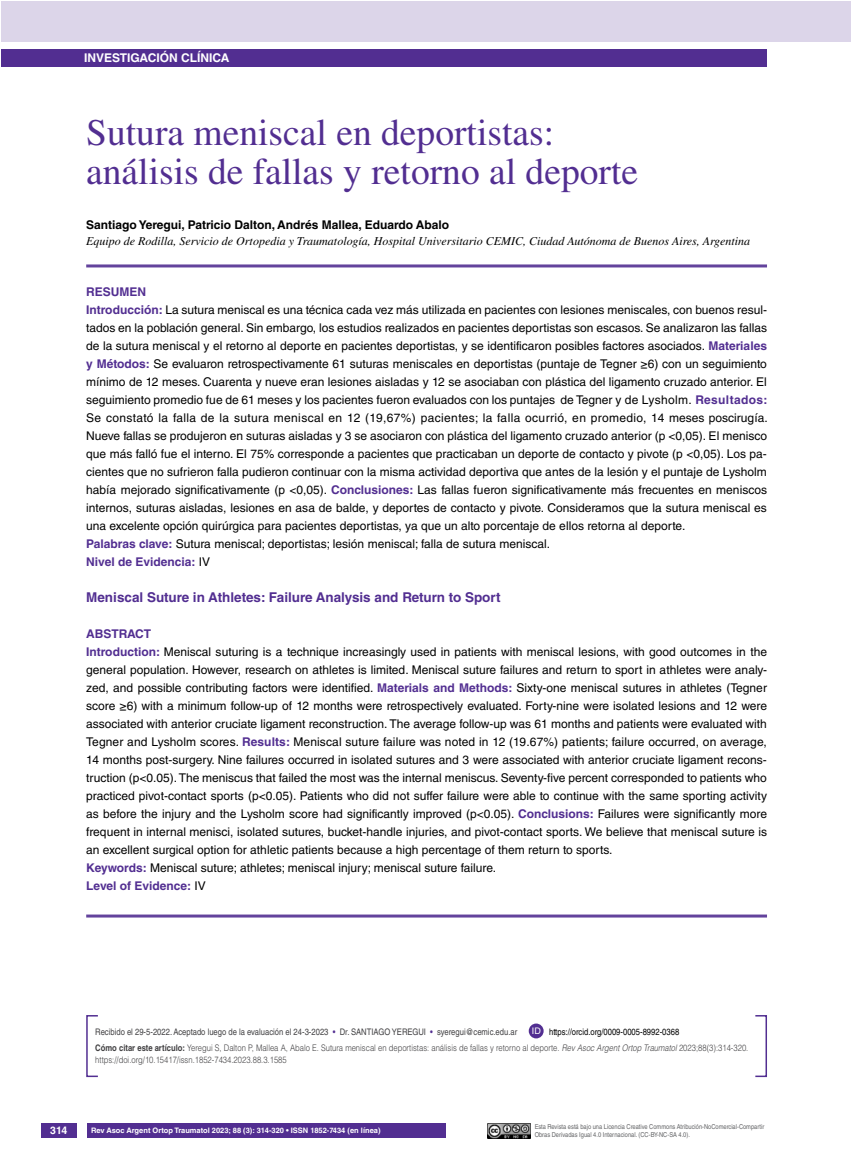
<style>
.page{position:relative;width:851px;height:1170px;background:#fff}
.page>*{position:absolute;margin:0;border:0;box-sizing:border-box;transform-origin:0 0}
.t1{font:37.5px/39px "Times LT Std";color:#522e91}
.t2{font:700 13.5px "Helvetica LT Std";color:#522e91}
.t3{font:12px/18px "Helvetica LT Std";color:#000}
.t4{font:italic 12px "Times LT Std";color:#000}
.t5{font:700 12px "Helvetica LT Std";color:#000}
.t6{font:700 12px "Helvetica LT Std";color:#fff}
.t7{font:700 10.5px "Helvetica LT Std";color:#fff}
.t8{font:300 9px/16.2px "Helvetica LT Std";color:#414042;scale:.85 1}
.t9{font:9px "Helvetica LT Std";color:#414042;scale:.85 1}
.t10{font:9px "Helvetica LT Std";color:#fff}
.t11{font:700 7.5px "Helvetica LT Std";color:#fff}
.t12{font:6.75px/7.5px "Helvetica LT Std";color:#636466;scale:.85 1}
.s1{font-weight:700;color:#522e91}
.s2{font-weight:400;color:#000}
.s3{font-weight:700}
.s4{font-style:italic}
.s5{color:#522e91}
</style>
<div class="page">
<div style="left:41px;top:1123px;width:36px;height:14px;background:#522e91"></div>
<div style="left:2px;top:50px;width:764px;height:17px;background:#522e91"></div>
<hr style="left:86px;top:264px;width:680px;height:3px;background:#63439c">
<hr style="left:86px;top:914px;width:680px;height:3px;background:#63439c">
<img style="left:488px;top:1123px;width:42px;height:14px">
<div style="left:2px;top:1px;width:848px;height:40px;background:#dcd5e9"></div>
<div style="left:87px;top:1123px;width:358px;height:14px;background:#522e91"></div>
<div style="left:86px;top:1014px;width:13px;height:62px;border:2px solid #522e91"></div>
<div style="left:528px;top:1023px;width:15px;height:15px;background:#522e91;border-radius:50%"></div>
<p class="t6" style="left:84px;top:51px;width:147px">INVESTIGACIÓN CLÍNICA</p>
<h1 class="t1" style="left:86px;top:113px;width:553px">Sutura meniscal en deportistas: análisis de fallas y retorno al deporte</h1>
<p class="t5" style="left:86px;top:218px;width:364px">Santiago Yeregui, Patricio Dalton, Andrés Mallea, Eduardo Abalo</p>
<p class="t4" style="left:86px;top:234px;width:665px">Equipo de Rodilla, Servicio de Ortopedia y Traumatología, Hospital Universitario CEMIC, Ciudad Autónoma de Buenos Aires, Argentina</p>
<p class="t3" style="left:86px;top:282px;width:682px"><span class="s1">RESUMEN<br>Introducción:</span> La sutura meniscal es una técnica cada vez más utilizada en pacientes con lesiones meniscales, con buenos resul&shy;tados en la población general. Sin embargo, los estudios realizados en pacientes deportistas son escasos. Se analizaron las fallas de la sutura meniscal y el retorno al deporte en pacientes deportistas, y se identificaron posibles factores asociados. <span class="s1">Materiales y Métodos:</span> Se evaluaron retrospectivamente 61 suturas meniscales en deportistas (puntaje de Tegner ≥6) con un seguimiento mínimo de 12 meses. Cuarenta y nueve eran lesiones aisladas y 12 se asociaban con plástica del ligamento cruzado anterior. El seguimiento promedio fue de 61 meses y los pacientes fueron evaluados con los puntajes de Tegner y de Lysholm. <span class="s1">Resultados:<br></span>Se constató la falla de la sutura meniscal en 12 (19,67%) pacientes; la falla ocurrió, en promedio, 14 meses poscirugía.<br>Nueve fallas se produjeron en suturas aisladas y 3 se asociaron con plástica del ligamento cruzado anterior (p &lt;0,05). El menisco que más falló fue el interno. El 75% corresponde a pacientes que practicaban un deporte de contacto y pivote (p &lt;0,05). Los pa&shy;cientes que no sufrieron falla pudieron continuar con la misma actividad deportiva que antes de la lesión y el puntaje de Lysholm había mejorado significativamente (p &lt;0,05). <span class="s1">Conclusiones:</span> Las fallas fueron significativamente más frecuentes en meniscos internos, suturas aisladas, lesiones en asa de balde, y deportes de contacto y pivote. Consideramos que la sutura meniscal es una excelente opción quirúrgica para pacientes deportistas, ya que un alto porcentaje de ellos retorna al deporte.<br><span class="s1">Palabras clave:</span> Sutura meniscal; deportistas; lesión meniscal; falla de sutura meniscal.<br><span class="s1">Nivel de Evidencia:</span> IV</p>
<p class="t2" style="left:86px;top:589px;width:416px">Meniscal Suture in Athletes: Failure Analysis and Return to Sport</p>
<p class="t3" style="left:86px;top:624px;width:682px"><span class="s1">ABSTRACT<br>Introduction:</span> Meniscal suturing is a technique increasingly used in patients with meniscal lesions, with good outcomes in the general population. However, research on athletes is limited. Meniscal suture failures and return to sport in athletes were analy&shy;zed, and possible contributing factors were identified. <span class="s1">Materials and Methods:</span> Sixty-one meniscal sutures in athletes (Tegner score ≥6) with a minimum follow-up of 12 months were retrospectively evaluated. Forty-nine were isolated lesions and 12 were associated with anterior cruciate ligament reconstruction. The average follow-up was 61 months and patients were evaluated with Tegner and Lysholm scores. <span class="s1">Results:</span> Meniscal suture failure was noted in 12 (19.67%) patients; failure occurred, on average, 14 months post-surgery. Nine failures occurred in isolated sutures and 3 were associated with anterior cruciate ligament recons&shy;truction (p&lt;0.05). The meniscus that failed the most was the internal meniscus. Seventy-five percent corresponded to patients who practiced pivot-contact sports (p&lt;0.05). Patients who did not suffer failure were able to continue with the same sporting activity as before the injury and the Lysholm score had significantly improved (p&lt;0.05). <span class="s1">Conclusions:</span> Failures were significantly more frequent in internal menisci, isolated sutures, bucket-handle injuries, and pivot-contact sports. We believe that meniscal suture is an excellent surgical option for athletic patients because a high percentage of them return to sports.<br><span class="s1">Keywords:</span> Meniscal suture; athletes; meniscal injury; meniscal suture failure.<br><span class="s1">Level of Evidence:</span> IV</p>
<p class="t7" style="left:50px;top:1124px;width:19px">314</p>
<p class="t10" style="left:531px;top:1025px;width:10px">ID</p>
<p class="t8" style="left:95px;top:1023px;width:769px;text-indent:454px"><span class="s2">https://orcid.org/0009-0005-8992-0368<br></span><span class="s3">Cómo citar este artículo:</span> Yeregui S, Dalton P, Mallea A, Abalo E. Sutura meniscal en deportistas: análisis de fallas y retorno al deporte. <span class="s4">Rev Asoc Argent Ortop Traumatol</span> 2023;88(3):314-320.</p>
<p class="t8" style="left:95px;top:1051px;width:227px">https://doi.org/10.15417/issn.1852-7434.2023.88.3.1585</p>
<p class="t9" style="left:95px;top:1026px;width:313px">Recibido el 29-5-2022. Aceptado luego de la evaluación el 24-3-2023 <span class="s5">•</span> Dr. Santia</p>
<p class="t9" style="left:378px;top:1026px;width:165px">go Yeregui <span class="s5">•</span> syeregui@cemic.edu.ar</p>
<p class="t11" style="left:91px;top:1125px;width:291px">Rev Asoc Argent Ortop Traumatol 2023; 88 (3): 314-320 • ISSN 1852-7434 (en línea)</p>
<p class="t12" style="left:534px;top:1123px;width:272px">Esta Revista está bajo una Licencia Creative Commons Atribución-NoComercial-Compartir<br>Obras Derivadas Igual 4.0 Internacional. (CC-BY-NC-SA 4.0).</p>
</div>
